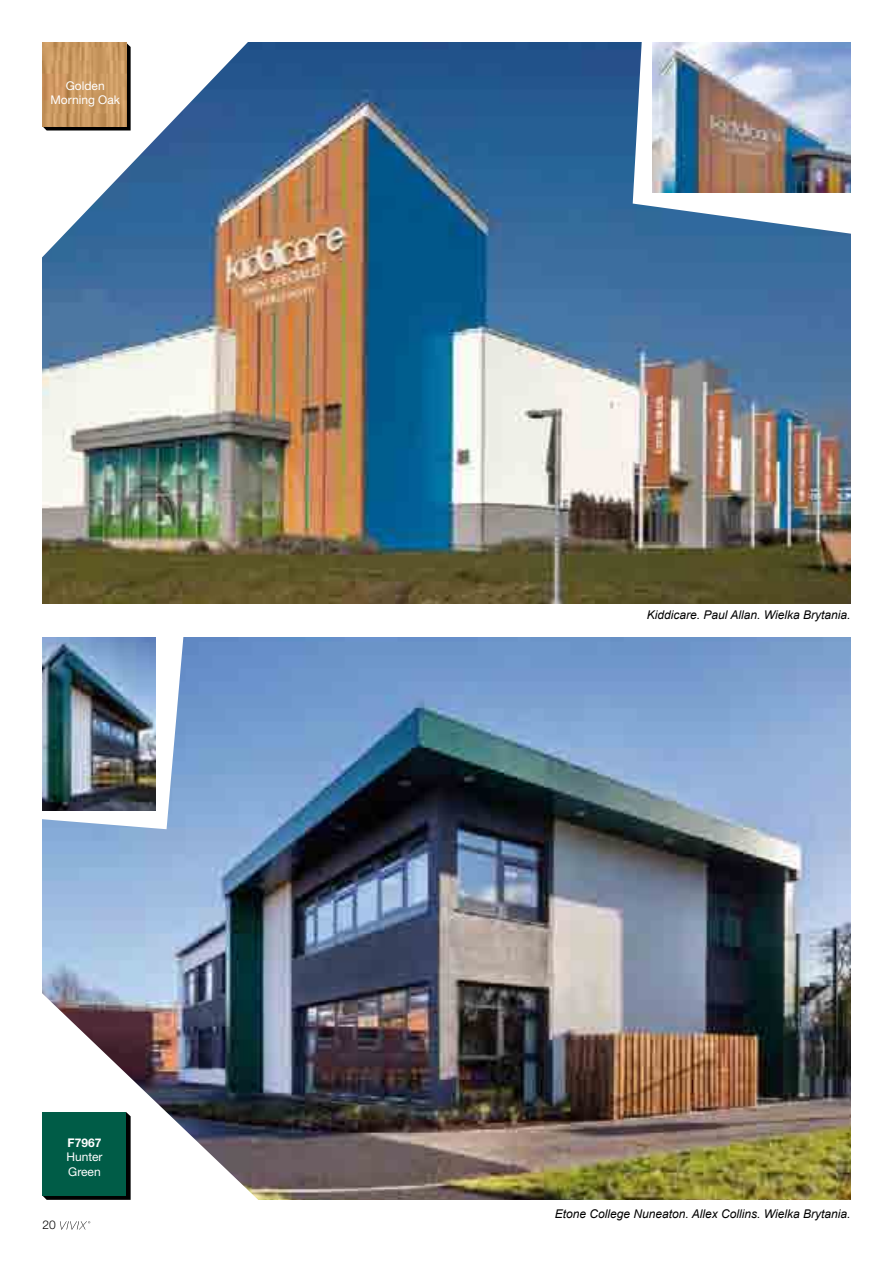
<style>
.page{position:relative;width:893px;height:1263px;background:#fff}
.page>*{position:absolute;margin:0;border:0;box-sizing:border-box;transform-origin:0 0}
.t1{font:italic 12px "Arial";color:#000}
.t2{font:12px/14.4px "Helvetica Neue";color:#fff;text-align:center}
.t3{font:700 12px "Helvetica Neue LT Std";color:#fff}
.t4{font:300 12px "Helvetica Neue";color:#000}
</style>
<div class="page">
<svg style="left:60px;top:1221px;width:30px;height:8px"></svg>
<img style="left:43px;top:638px;width:807px;height:561px">
<img style="left:43px;top:43px;width:807px;height:561px">
<img style="left:42px;top:953px;width:236px;height:247px">
<svg style="left:42px;top:42px;width:246px;height:259px"></svg>
<svg style="left:43px;top:43px;width:88px;height:87px"></svg>
<img style="left:43px;top:43px;width:83px;height:83px">
<svg style="left:42px;top:637px;width:142px;height:192px"></svg>
<img style="left:43px;top:638px;width:113px;height:172px">
<svg style="left:43px;top:1112px;width:88px;height:88px"></svg>
<div style="left:43px;top:1112px;width:83px;height:84px;background:#005c47"></div>
<svg style="left:633px;top:42px;width:218px;height:192px"></svg>
<img style="left:652px;top:43px;width:198px;height:149px">
<p class="t2" style="left:51px;top:78px;width:71px">Golden<br>Morning Oak</p>
<p class="t3" style="left:68px;top:1135px;width:35px">F7967</p>
<p class="t2" style="left:66px;top:1149px;width:38px;text-align:left">Hunter<br>Green</p>
<p class="t4" style="left:43px;top:1218px;width:15px">20</p>
<p class="t1" style="left:647px;top:607px;width:205px">Kiddicare. Paul Allan. Wielka Brytania.</p>
<p class="t1" style="left:555px;top:1206px;width:297px">Etone College Nuneaton. Allex Collins. Wielka Brytania.</p>
</div>
